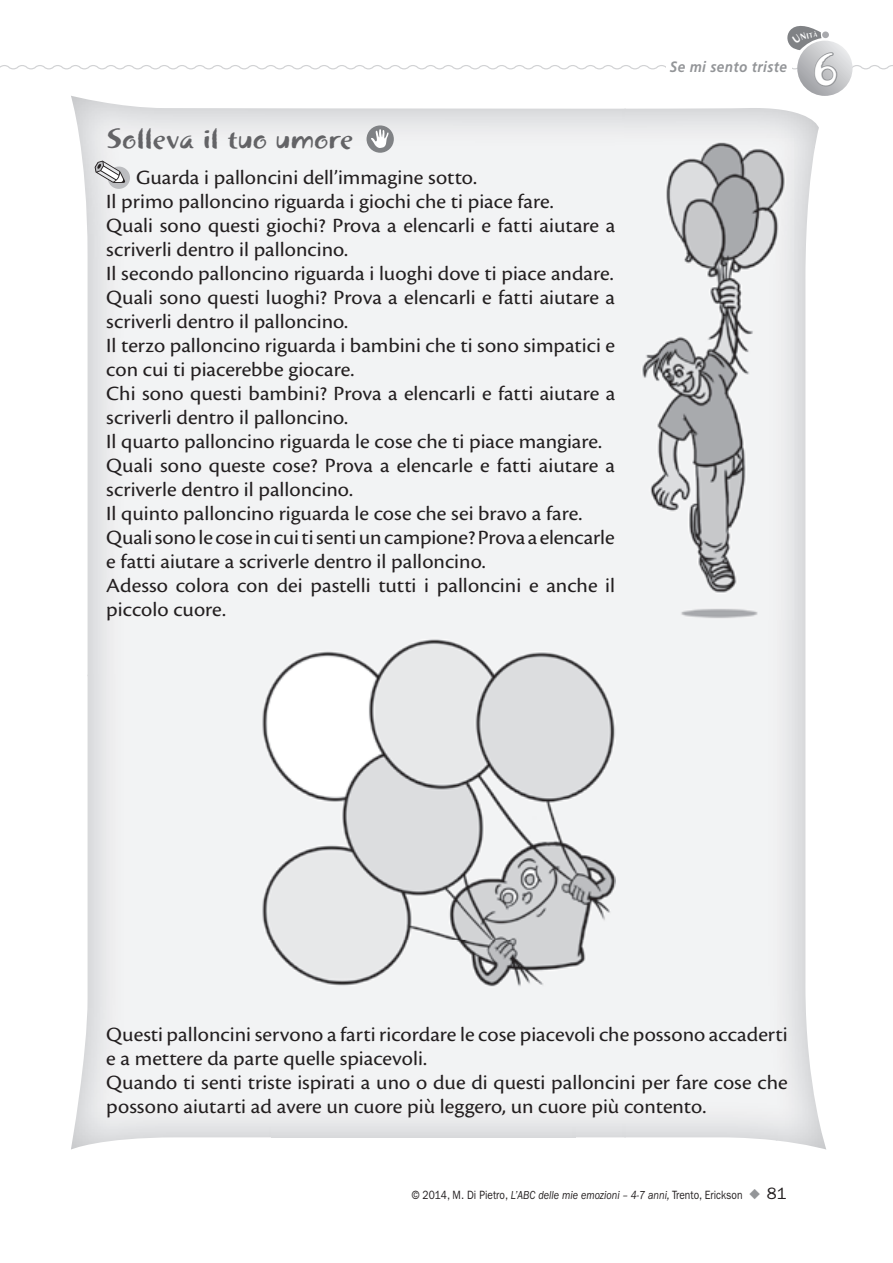
<style>
.page{position:relative;width:893px;height:1263px;background:#fff}
.page>*{position:absolute;margin:0;border:0;box-sizing:border-box;transform-origin:0 0}
.t1{font:47.7px "Khaki Std 1";color:#fff}
.t2{font:28.5px "Khaki Std 1";color:#636366;scale:1.15 1}
.t3{font:21px/24px "Cronos Pro";color:#231f20;scale:1.06 1}
.t4{font:italic 700 15px "Frutiger LT Std";letter-spacing:.03em;color:#939598;scale:.9 1}
.t5{font:12px "ITC Franklin Gothic Std";color:#231f20;scale:.85 1}
.s1{font-style:italic}
.s2{color:#939598}
.s3{font-size:16.5px}
</style>
<div class="page">
<svg style="left:797px;top:41px;width:55px;height:55px"></svg>
<img style="left:624px;top:108px;width:195px;height:39px">
<img style="left:777px;top:147px;width:49px;height:1002px">
<img style="left:71px;top:675px;width:202px;height:474px">
<div style="left:107px;top:218px;width:508px;height:19px;background:#f2f3f4"></div>
<div style="left:107px;top:290px;width:508px;height:19px;background:#f2f3f4"></div>
<div style="left:108px;top:338px;width:507px;height:19px;background:#f2f3f4"></div>
<div style="left:107px;top:386px;width:508px;height:19px;background:#f2f3f4"></div>
<div style="left:107px;top:458px;width:508px;height:19px;background:#f2f3f4"></div>
<div style="left:107px;top:530px;width:508px;height:19px;background:#f2f3f4"></div>
<div style="left:107px;top:578px;width:508px;height:19px;background:#f2f3f4"></div>
<div style="left:108px;top:167px;width:22px;height:22px;background:#bcbdc0;border-radius:50%"></div>
<svg style="left:95px;top:161px;width:30px;height:22px"></svg>
<img style="left:615px;top:138px;width:179px;height:481px">
<img style="left:262px;top:637px;width:354px;height:353px">
<div style="left:367px;top:125px;width:27px;height:28px;background:#808285;border-radius:50%"></div>
<svg style="left:371px;top:129px;width:18px;height:19px"></svg>
<svg style="left:0;top:26px;width:893px;height:62px"></svg>
<h2 class="t2" style="left:106px;top:121px;width:216px">Solleva il tuo umore</h2>
<p class="t3" style="left:106px;top:166px;width:482px;text-indent:30px">Guarda i palloncini dell’immagine sotto.<br>Il primo palloncino riguarda i giochi che ti piace fare.<br>Quali sono questi giochi? Prova a elencarli e fatti aiutare a scriverli dentro il palloncino.<br>Il secondo palloncino riguarda i luoghi dove ti piace andare.<br>Quali sono questi luoghi? Prova a elencarli e fatti aiutare a scriverli dentro il palloncino.<br>Il terzo palloncino riguarda i bambini che ti sono simpatici e con cui ti piacerebbe giocare.<br>Chi sono questi bambini? Prova a elencarli e fatti aiutare a scriverli dentro il palloncino.<br>Il quarto palloncino riguarda le cose che ti piace mangiare.<br>Quali sono queste cose? Prova a elencarle e fatti aiutare a scriverle dentro il palloncino.<br>Il quinto palloncino riguarda le cose che sei bravo a fare.<br>Quali sono le cose in cui ti senti un campione? Prova a elencarle e fatti aiutare a scriverle dentro il palloncino.<br>Adesso colora con dei pastelli tutti i palloncini e anche il piccolo cuore.</p>
<p class="t4" style="left:670px;top:58px;width:132px">Se mi sento triste</p>
<h1 class="t1" style="left:812px;top:41px;width:28px">6</h1>
<p class="t3" style="left:106px;top:1023px;width:644px">Questi palloncini servono a farti ricordare le cose piacevoli che possono accaderti e a mettere da parte quelle spiacevoli.<br>Quando ti senti triste ispirati a uno o due di questi palloncini per fare cose che possono aiutarti ad avere un cuore più leggero, un cuore più contento.</p>
<p class="t5" style="left:412px;top:1188px;width:443px">© 2014, M. Di Pietro, <span class="s1">L’ABC delle mie emozioni – 4-7 anni,</span> Trento, Erickson <span class="s2">◆</span> <span class="s3">81</span></p>
</div>
